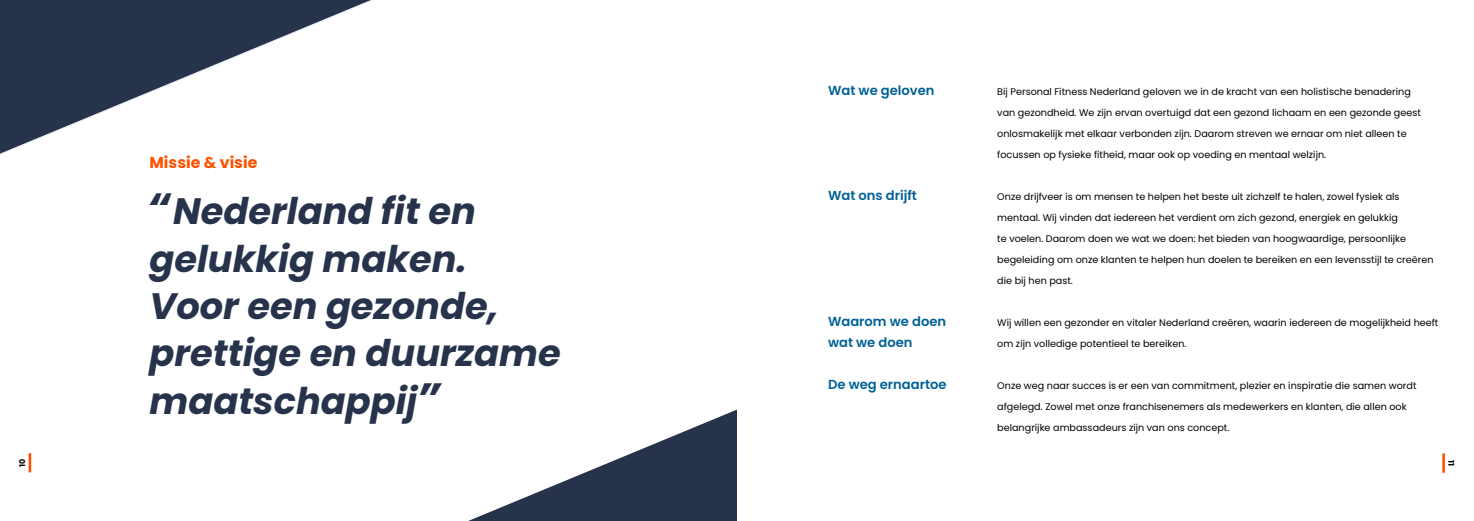
<style>
.page{position:relative;width:1474px;height:521px;background:#fff}
.page>*{position:absolute;margin:0;border:0;box-sizing:border-box;transform-origin:0 0}
.t1{font:italic 700 36.75px/47.2px "Poppins";color:#27334b}
.t2{font:700 15.75px "Poppins";color:#ff5200}
.t3{font:600 13.12px/21px "Poppins";color:#006297}
.t4{font:9.62px/21px "Poppins";color:#000}
.t5{font:700 7.88px "Poppins";color:#000}
.s1{font-size:43.75px}
</style>
<div class="page">
<svg style="left:29px;top:453px;width:2px;height:19px"></svg>
<hr style="left:1442px;top:453px;width:2px;height:20px;background:#ff5200">
<svg style="left:0;top:0;width:373px;height:155px"></svg>
<svg style="left:468px;top:410px;width:269px;height:111px"></svg>
<h2 class="t2" style="left:149px;top:153px;width:109px">Missie &amp; visie</h2>
<h1 class="t1" style="left:149px;top:191px;width:412px"><span class="s1">“</span>Nederland fit en gelukkig maken.<br>Voor een gezonde, prettige en duurzame maatschappij<span class="s1">”</span></h1>
<h3 class="t3" style="left:828px;top:80px;width:108px">Wat we geloven</h3>
<h3 class="t3" style="left:828px;top:185px;width:91px">Wat ons drijft</h3>
<h3 class="t3" style="left:828px;top:311px;width:120px">Waarom we doen wat we doen</h3>
<h3 class="t3" style="left:828px;top:374px;width:120px">De weg ernaartoe</h3>
<p class="t4" style="left:997px;top:81px;width:425px">Bij Personal Fitness Nederland geloven we in de kracht van een holistische benadering van gezondheid. We zijn ervan overtuigd dat een gezond lichaam en een gezonde geest onlosmakelijk met elkaar verbonden zijn. Daarom streven we ernaar om niet alleen te focussen op fysieke fitheid, maar ook op voeding en mentaal welzijn.</p>
<p class="t4" style="left:997px;top:186px;width:438px">Onze drijfveer is om mensen te helpen het beste uit zichzelf te halen, zowel fysiek als mentaal. Wij vinden dat iedereen het verdient om zich gezond, energiek en gelukkig<br>te voelen. Daarom doen we wat we doen: het bieden van hoogwaardige, persoonlijke begeleiding om onze klanten te helpen hun doelen te bereiken en een levensstijl te creëren die bij hen past.</p>
<p class="t4" style="left:997px;top:312px;width:442px">Wij willen een gezonder en vitaler Nederland creëren, waarin iedereen de mogelijkheid heeft om zijn volledige potentieel te bereiken.</p>
<p class="t4" style="left:997px;top:375px;width:421px">Onze weg naar succes is er een van commitment, plezier en inspiratie die samen wordt afgelegd. Zowel met onze franchisenemers als medewerkers en klanten, die allen ook belangrijke ambassadeurs zijn van ons concept.</p>
<p class="t5" style="left:18px;top:467px;width:10px;rotate:-90deg">10</p>
<p class="t5" style="left:1455px;top:460px;width:7px;rotate:90deg">11</p>
</div>
